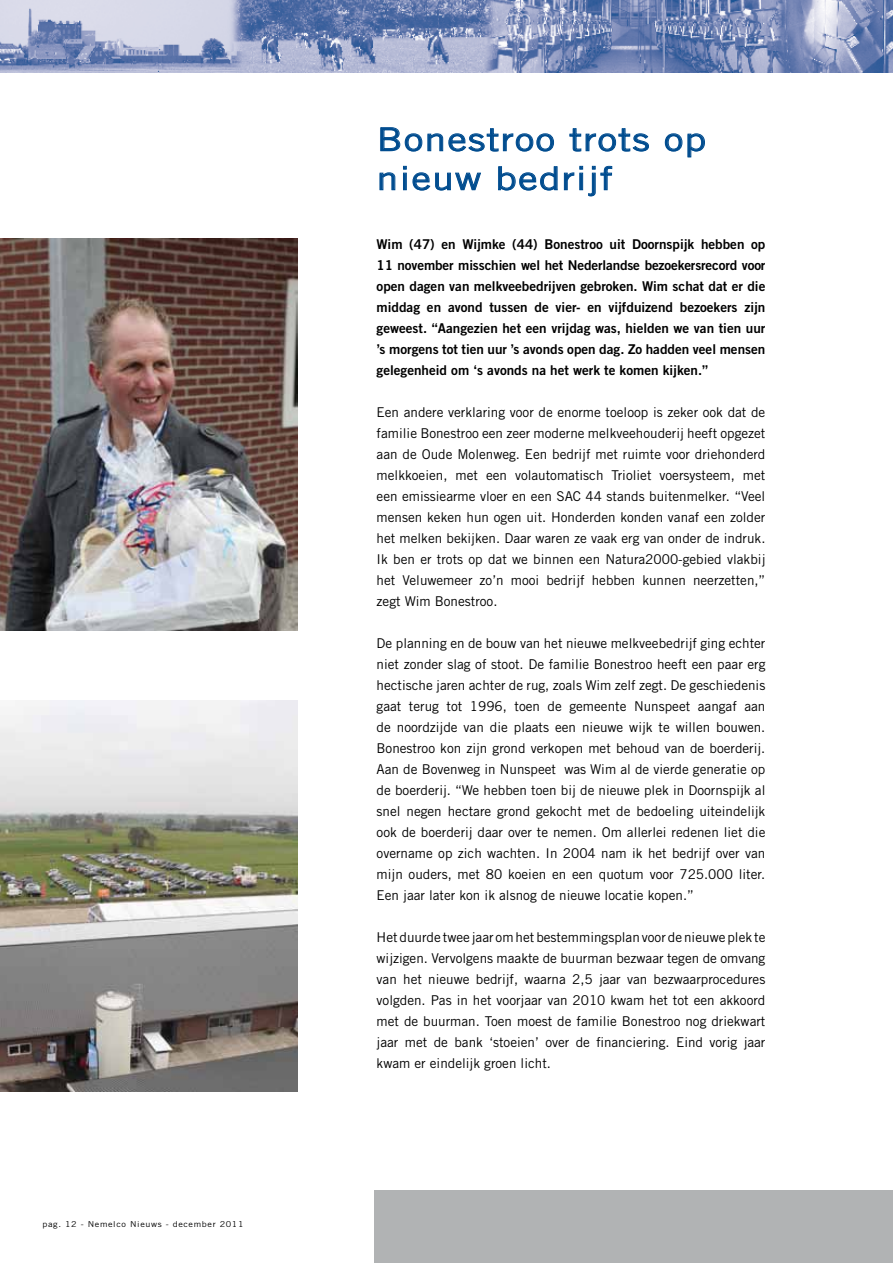
<style>
.page{position:relative;width:893px;height:1263px;background:#fff}
.page>*{position:absolute;margin:0;border:0;box-sizing:border-box;transform-origin:0 0}
.t1{font:31.95px/39px "Trade Gothic";letter-spacing:.03em;color:#004c8f;scale:1.22 1}
.t2{font:13.5px/21px "Trade Gothic";color:#000;text-align:justify}
.t3{font:13.5px/21px "Trade Gothic Bold Two";color:#000;text-align:justify}
.t4{font:8.1px "Trade Gothic";letter-spacing:.07em;color:#000;scale:1.11 1}
</style>
<div class="page">
<img style="left:0;top:0;width:893px;height:72px">
<div style="left:374px;top:1191px;width:519px;height:72px;background:#b1b3b4"></div>
<img style="left:0;top:239px;width:297px;height:392px">
<img style="left:0;top:700px;width:298px;height:391px">
<svg style="left:380px;top:127px;width:174px;height:25px"></svg>
<svg style="left:569px;top:128px;width:80px;height:24px"></svg>
<svg style="left:665px;top:133px;width:40px;height:25px"></svg>
<svg style="left:379px;top:172px;width:17px;height:18px"></svg>
<svg style="left:403px;top:166px;width:78px;height:25px"></svg>
<svg style="left:498px;top:166px;width:60px;height:25px"></svg>
<svg style="left:564px;top:166px;width:48px;height:31px"></svg>
<p class="t4" style="left:43px;top:1220px;width:183px">pag. 12 - Nemelco Nieuws - december 2011</p>
<h1 class="t1" style="left:377px;top:119px;width:272px">Bonestroo trots op nieuw bedrijf</h1>
<p class="t3" style="left:377px;top:233px;width:390px">Wim (47) en Wijmke (44) Bonestroo uit Doornspijk hebben op 11 november misschien wel het Nederlandse bezoekersrecord voor open dagen van melkveebedrijven gebroken. Wim schat dat er die middag en avond tussen de vier- en vijfduizend bezoekers zijn geweest. “Aangezien het een vrijdag was, hielden we van tien uur ’s morgens tot tien uur ’s avonds open dag. Zo hadden veel mensen gelegenheid om ‘s avonds na het werk te komen kijken.”</p>
<p class="t2" style="left:377px;top:402px;width:390px">Een andere verklaring voor de enorme toeloop is zeker ook dat de familie Bonestroo een zeer moderne melkveehouderij heeft opgezet aan de Oude Molenweg. Een bedrijf met ruimte voor driehonderd melkkoeien, met een volautomatisch Trioliet voersysteem, met een emissiearme vloer en een SAC 44 stands buitenmelker. “Veel mensen keken hun ogen uit. Honderden konden vanaf een zolder het melken bekijken. Daar waren ze vaak erg van onder de indruk.<br>Ik ben er trots op dat we binnen een Natura2000-gebied vlakbij het Veluwemeer zo’n mooi bedrijf hebben kunnen neerzetten,” zegt Wim Bonestroo.</p>
<p class="t2" style="left:377px;top:633px;width:390px">De planning en de bouw van het nieuwe melkveebedrijf ging echter niet zonder slag of stoot. De familie Bonestroo heeft een paar erg hectische jaren achter de rug, zoals Wim zelf zegt. De geschiedenis gaat terug tot 1996, toen de gemeente Nunspeet aangaf aan de noordzijde van die plaats een nieuwe wijk te willen bouwen.<br>Bonestroo kon zijn grond verkopen met behoud van de boerderij.<br>Aan de Bovenweg in Nunspeet was Wim al de vierde generatie op de boerderij. “We hebben toen bij de nieuwe plek in Doornspijk al snel negen hectare grond gekocht met de bedoeling uiteindelijk ook de boerderij daar over te nemen. Om allerlei redenen liet die overname op zich wachten. In 2004 nam ik het bedrijf over van mijn ouders, met 80 koeien en een quotum voor 725.000 liter.<br>Een jaar later kon ik alsnog de nieuwe locatie kopen.”</p>
<p class="t2" style="left:377px;top:927px;width:390px">Het duurde twee jaar om het bestemmingsplan voor de nieuwe plek te wijzigen. Vervolgens maakte de buurman bezwaar tegen de omvang van het nieuwe bedrijf, waarna 2,5 jaar van bezwaarprocedures volgden. Pas in het voorjaar van 2010 kwam het tot een akkoord met de buurman. Toen moest de familie Bonestroo nog driekwart jaar met de bank ‘stoeien’ over de financiering. Eind vorig jaar kwam er eindelijk groen licht.</p>
</div>
